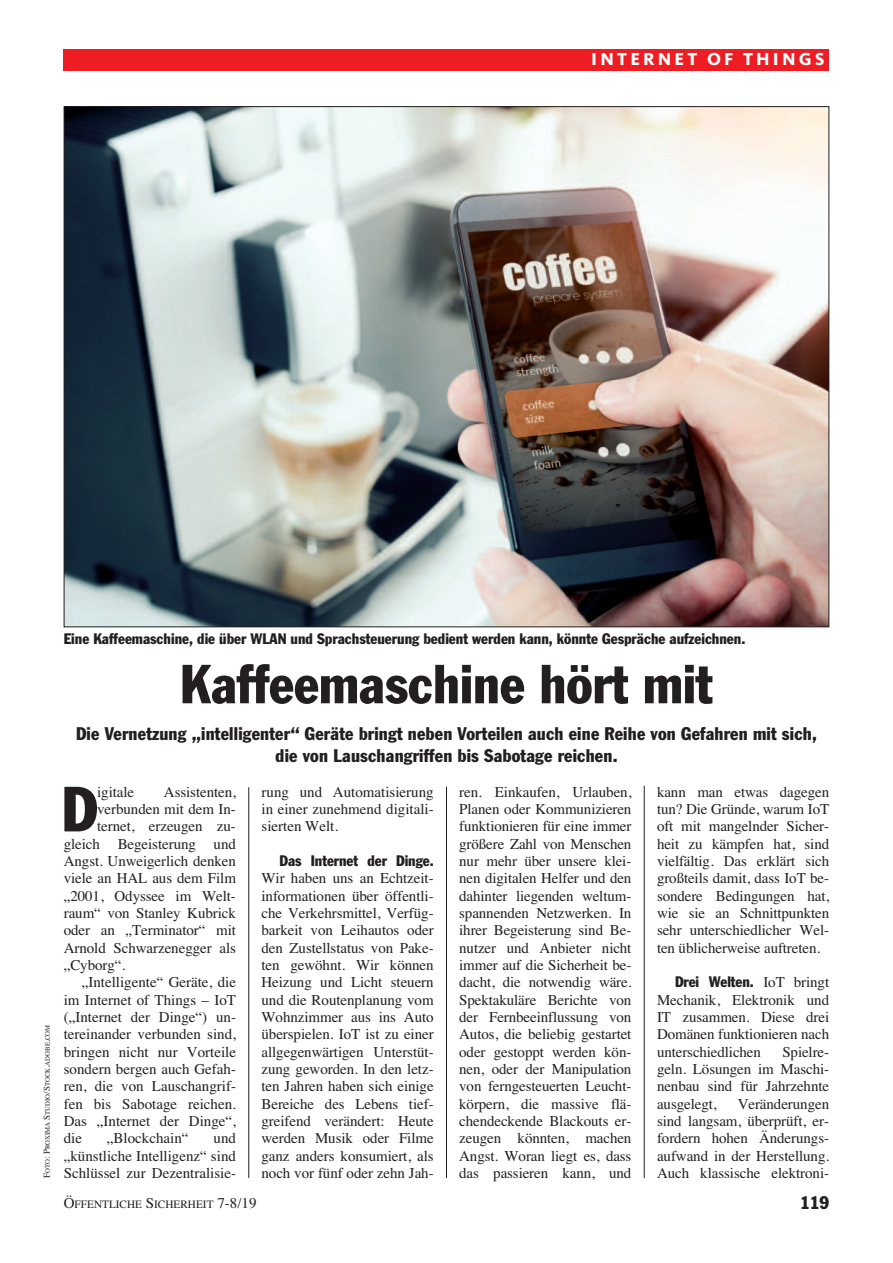
<style>
.page{position:relative;width:893px;height:1263px;background:#fff}
.page>*{position:absolute;margin:0;border:0;box-sizing:border-box;transform-origin:0 0}
.t1{font:condensed 62.7px "Franklin Gothic";color:#231f20}
.t2{font:condensed 54px "Franklin Gothic";color:#231f20}
.t3{font:condensed 18px/21.6px "Franklin Gothic";letter-spacing:.01em;color:#231f20;text-align:center}
.t4{font:800 18px "Kievit";letter-spacing:.175em;color:#fff}
.t5{font:15px/17.2px "Times";letter-spacing:-.005em;color:#231f20;text-align:justify}
.t6{font:condensed 15px "Franklin Gothic";color:#231f20}
.t7{font:11.25px "Times";color:#231f20}
.t8{font:6.75px "Times";color:#231f20}
.s1{font-size:9px}
.s2{font-family:"Times";font-stretch:normal}
.s3{font-size:15px}
</style>
<div class="page">
<hr style="left:644px;top:786px;width:1px;height:392px;background:#231f20">
<div style="left:64px;top:49px;width:765px;height:21px;background:#ee1d23"></div>
<hr style="left:248px;top:787px;width:1px;height:391px;background:#231f20">
<hr style="left:446px;top:787px;width:1px;height:391px;background:#231f20">
<img style="left:66px;top:108px;width:761px;height:517px">
<p class="t4" style="left:591px;top:53px;width:235px">INTERNET OF THINGS</p>
<p class="t8" style="left:44px;top:1178px;width:155px;rotate:-90deg"><span class="s1">F</span>OTO<span class="s1">: P</span>ROXIMA <span class="s1">S</span>TUDIO<span class="s1">/S</span>TOCK<span class="s1">.</span>ADOBE<span class="s1">.</span>COM</p>
<p class="t6" style="left:64px;top:633px;width:683px">Eine Kaffeemaschine, die über WLAN und Sprachsteuerung bedient werden kann, könnte Gespräche aufzeichnen.</p>
<h2 class="t2" style="left:180px;top:665px;width:534px">Kaffeemaschine hört mit</h2>
<p class="t3" style="left:76px;top:724px;width:742px">Die Vernetzung „intelligenter“ Geräte bringt neben Vorteilen auch eine Reihe von Gefahren mit sich, die von Lauschangriffen bis Sabotage reichen.</p>
<h1 class="t1" style="left:62px;top:787px;width:37px">D</h1>
<p class="t5" style="left:97px;top:783px;width:39px">igitale</p>
<p class="t5" style="left:164px;top:783px;width:74px">Assistenten,</p>
<p class="t5" style="left:97px;top:800px;width:140px">verbunden mit dem In-</p>
<p class="t5" style="left:97px;top:818px;width:140px">ternet, erzeugen zu-</p>
<p class="t5" style="left:64px;top:835px;width:174px">gleich Begeisterung und</p>
<p class="t5" style="left:64px;top:852px;width:174px">Angst. Unweigerlich denken</p>
<p class="t5" style="left:64px;top:869px;width:174px">viele an HAL aus dem Film</p>
<p class="t5" style="left:64px;top:887px;width:174px">„2001, Odyssee im Welt-</p>
<p class="t5" style="left:64px;top:904px;width:174px">raum“ von Stanley Kubrick</p>
<p class="t5" style="left:64px;top:921px;width:174px">oder an „Terminator“ mit</p>
<p class="t5" style="left:64px;top:939px;width:174px">Arnold Schwarzenegger als</p>
<p class="t5" style="left:64px;top:956px;width:63px">„Cyborg“.</p>
<p class="t5" style="left:82px;top:973px;width:156px">„Intelligente“ Geräte, die</p>
<p class="t5" style="left:64px;top:991px;width:174px">im Internet of Things – IoT</p>
<p class="t5" style="left:64px;top:1008px;width:174px">(„Internet der Dinge“) un-</p>
<p class="t5" style="left:64px;top:1025px;width:174px">tereinander verbunden sind,</p>
<p class="t5" style="left:64px;top:1043px;width:174px">bringen nicht nur Vorteile</p>
<p class="t5" style="left:64px;top:1060px;width:174px">sondern bergen auch Gefah-</p>
<p class="t5" style="left:64px;top:1077px;width:174px">ren, die von Lauschangrif-</p>
<p class="t5" style="left:64px;top:1095px;width:174px">fen bis Sabotage reichen.</p>
<p class="t5" style="left:64px;top:1112px;width:174px">Das „Internet der Dinge“,</p>
<p class="t5" style="left:64px;top:1129px;width:20px">die</p>
<p class="t5" style="left:107px;top:1129px;width:83px">„Blockchain“</p>
<p class="t5" style="left:64px;top:1129px;width:174px;text-indent:150px">und „künstliche Intelligenz“ sind Schlüssel zur Dezentralisie-</p>
<p class="t5" style="left:261px;top:783px;width:174px">rung und Automatisierung in einer zunehmend digitali&shy;sierten Welt.</p>
<p class="t6" style="left:279px;top:855px;width:156px">Das Internet der Dinge.</p>
<p class="t5" style="left:261px;top:869px;width:174px">Wir haben uns an Echtzeit&shy;informationen über öffentli&shy;che Verkehrsmittel, Verfüg&shy;barkeit von Leihautos oder den Zustellstatus von Pake&shy;ten gewöhnt. Wir können Heizung und Licht steuern und die Routenplanung vom Wohnzimmer aus ins Auto überspielen. IoT ist zu einer allgegenwärtigen Unterstüt&shy;zung geworden. In den letz&shy;ten Jahren haben sich einige Bereiche des Lebens tief&shy;greifend verändert: Heute werden Musik oder Filme ganz anders konsumiert, als noch vor fünf oder zehn Jah-</p>
<p class="t5" style="left:459px;top:783px;width:174px">ren. Einkaufen, Urlauben, Planen oder Kommunizieren funktionieren für eine immer größere Zahl von Menschen nur mehr über unsere klei&shy;nen digitalen Helfer und den dahinter liegenden weltum&shy;spannenden Netzwerken. In ihrer Begeisterung sind Be&shy;nutzer und Anbieter nicht immer auf die Sicherheit be&shy;dacht, die notwendig wäre.<br>Spektakuläre Berichte von der Fernbeeinflussung von Autos, die beliebig gestartet oder gestoppt werden kön&shy;nen, oder der Manipulation von ferngesteuerten Leucht&shy;körpern, die massive flä&shy;chendeckende Blackouts er&shy;zeugen könnten, machen Angst. Woran liegt es, dass das passieren kann, und</p>
<p class="t5" style="left:657px;top:783px;width:174px">kann man etwas dagegen tun? Die Gründe, warum IoT oft mit mangelnder Sicher&shy;heit zu kämpfen hat, sind vielfältig. Das erklärt sich großteils damit, dass IoT be&shy;sondere Bedingungen hat, wie sie an Schnittpunkten sehr unterschiedlicher Wel&shy;ten üblicherweise auftreten.</p>
<p class="t6" style="left:675px;top:977px;width:156px">Drei Welten. <span class="s2">IoT bringt</span></p>
<p class="t5" style="left:657px;top:991px;width:174px">Mechanik, Elektronik und IT zusammen. Diese drei Domänen funktionieren nach unterschiedlichen</p>
<p class="t5" style="left:657px;top:1043px;width:174px;text-indent:125px">Spielre&shy;geln. Lösungen im Maschi&shy;nenbau sind für Jahrzehnte ausgelegt,</p>
<p class="t5" style="left:657px;top:1095px;width:174px;text-indent:81px">Veränderungen sind langsam, überprüft, er&shy;fordern hohen Änderungs&shy;aufwand in der Herstellung.<br>Auch klassische elektroni-</p>
<p class="t7" style="left:64px;top:1198px;width:194px"><span class="s3">Ö</span>FFENTLICHE <span class="s3">S</span>ICHERHEIT <span class="s3">7-8/19</span></p>
<p class="t3" style="left:800px;top:1193px;width:30px">119</p>
</div>
